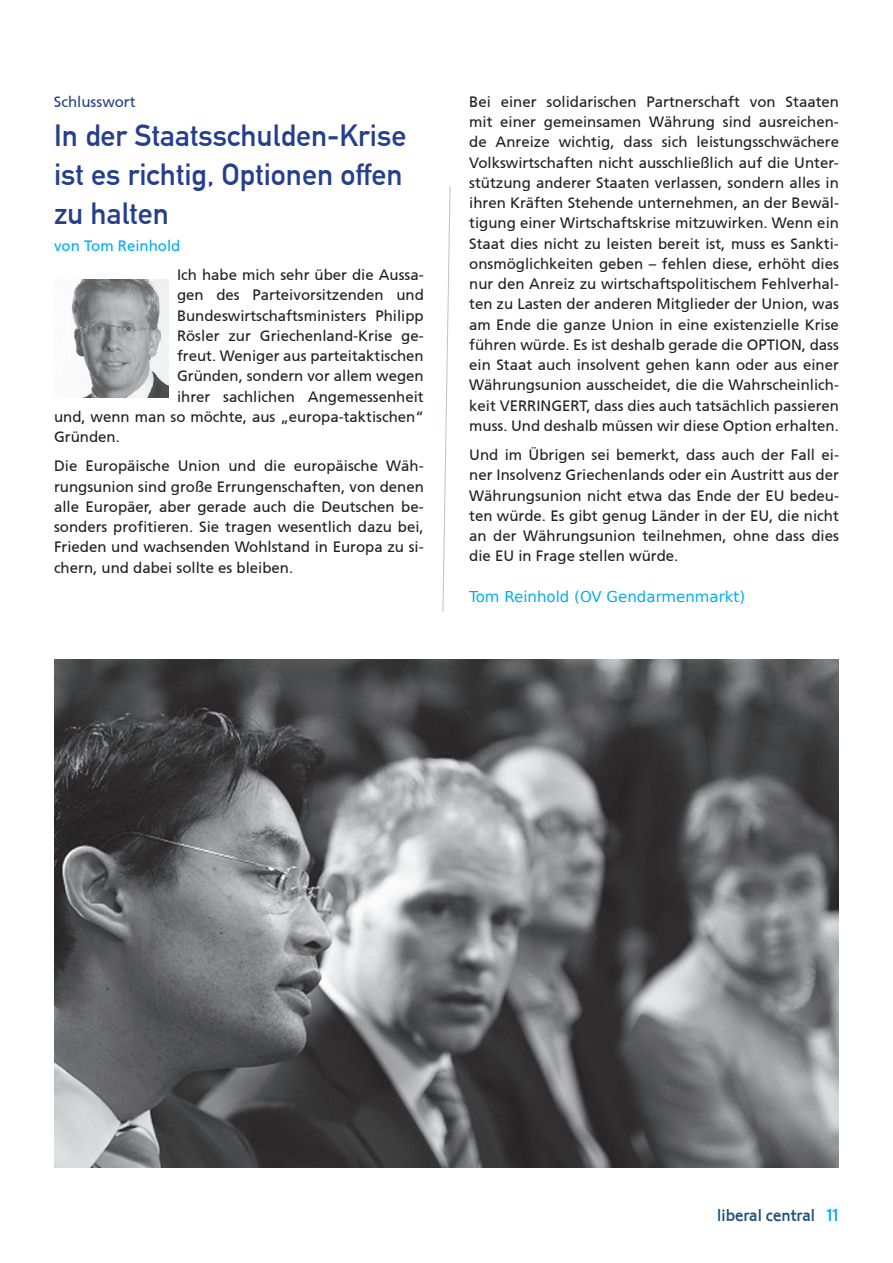
<style>
.page{position:relative;width:893px;height:1263px;background:#fff}
.page>*{position:absolute;margin:0;border:0;box-sizing:border-box;transform-origin:0 0}
.t1{font:30px/39px "DIN Mittelschrift LT";color:#253f8e}
.t2{font:18px "Corinthian Medium Plain";color:#1e527f}
.t3{font:15px/20.2px "Frutiger CE";color:#231f20;text-align:justify}
.t4{font:15px "Bitstream Vera Sans";color:#00aeef}
.t5{font:15px "Frutiger CE";color:#00aeef}
.t6{font:15px "Frutiger CE";color:#253f8e}
.s1{color:#00aeef}
</style>
<div class="page">
<img style="left:71px;top:279px;width:97px;height:119px">
<svg style="left:442px;top:186px;width:9px;height:427px"></svg>
<img style="left:54px;top:660px;width:785px;height:508px">
<p class="t6" style="left:54px;top:93px;width:83px">Schlusswort</p>
<h1 class="t1" style="left:54px;top:116px;width:354px">In der Staatsschulden-Krise ist es richtig, Optionen offen zu halten</h1>
<p class="t5" style="left:54px;top:237px;width:128px">von Tom Reinhold</p>
<p class="t3" style="left:177px;top:265px;width:248px">Ich habe mich sehr über die Aussa-</p>
<p class="t3" style="left:177px;top:285px;width:248px">gen des Parteivorsitzenden und</p>
<p class="t3" style="left:177px;top:305px;width:248px">Bundeswirtschaftsministers Philipp</p>
<p class="t3" style="left:177px;top:326px;width:248px">Rösler zur Griechenland-Krise ge-</p>
<p class="t3" style="left:177px;top:346px;width:248px">freut. Weniger aus parteitaktischen</p>
<p class="t3" style="left:177px;top:366px;width:248px">Gründen, sondern vor allem wegen</p>
<p class="t3" style="left:177px;top:386px;width:248px">ihrer sachlichen Angemessenheit</p>
<p class="t3" style="left:54px;top:407px;width:371px">und, wenn man so möchte, aus „europa-taktischen“</p>
<p class="t3" style="left:54px;top:427px;width:67px">Gründen.</p>
<p class="t3" style="left:54px;top:456px;width:371px">Die Europäische Union und die europäische Wäh&shy;rungsunion sind große Errungenschaften, von denen alle Europäer, aber gerade auch die Deutschen be&shy;sonders profitieren. Sie tragen wesentlich dazu bei, Frieden und wachsenden Wohlstand in Europa zu si&shy;chern, und dabei sollte es bleiben.</p>
<p class="t3" style="left:469px;top:92px;width:371px">Bei einer solidarischen Partnerschaft von Staaten mit einer gemeinsamen Währung sind ausreichen&shy;de Anreize wichtig, dass sich leistungsschwächere Volkswirtschaften nicht ausschließlich auf die Unter&shy;stützung anderer Staaten verlassen, sondern alles in ihren Kräften Stehende unternehmen, an der Bewäl&shy;tigung einer Wirtschaftskrise mitzuwirken. Wenn ein Staat dies nicht zu leisten bereit ist, muss es Sankti&shy;onsmöglichkeiten geben – fehlen diese, erhöht dies nur den Anreiz zu wirtschaftspolitischem Fehlverhal&shy;ten zu Lasten der anderen Mitglieder der Union, was am Ende die ganze Union in eine existenzielle Krise führen würde. Es ist deshalb gerade die OPTION, dass ein Staat auch insolvent gehen kann oder aus einer Währungsunion ausscheidet, die die Wahrscheinlich&shy;keit VERRINGERT, dass dies auch tatsächlich passieren muss. Und deshalb müssen wir diese Option erhalten.</p>
<p class="t3" style="left:469px;top:445px;width:371px">Und im Übrigen sei bemerkt, dass auch der Fall ei&shy;ner Insolvenz Griechenlands oder ein Austritt aus der Währungsunion nicht etwa das Ende der EU bedeu&shy;ten würde. Es gibt genug Länder in der EU, die nicht an der Währungsunion teilnehmen, ohne dass dies die EU in Frage stellen würde.</p>
<p class="t4" style="left:469px;top:588px;width:278px">Tom Reinhold (OV Gendarmenmarkt)</p>
<p class="t2" style="left:717px;top:1204px;width:123px">liberal central <span class="s1">11</span></p>
</div>
